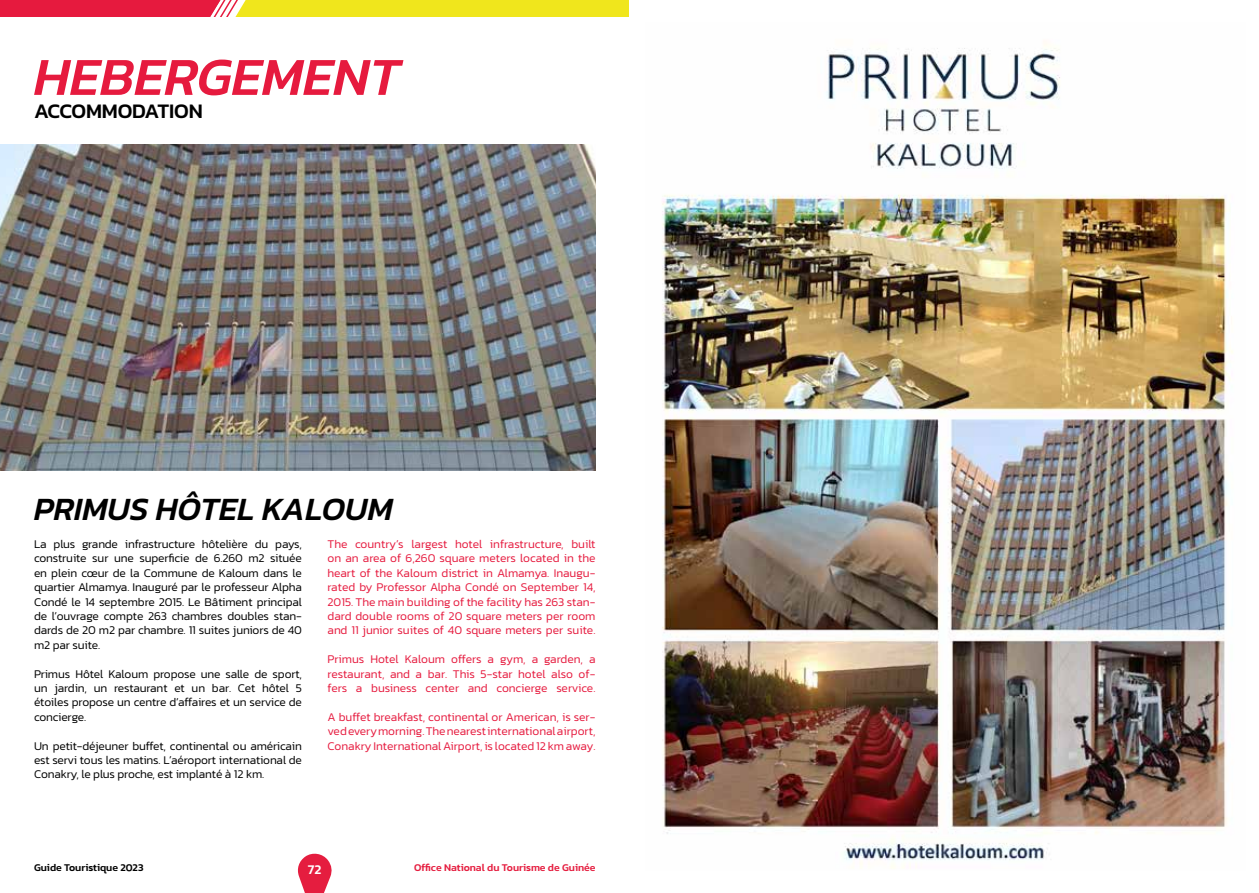
<style>
.page{position:relative;width:1259px;height:893px;background:#fff}
.page>*{position:absolute;margin:0;border:0;box-sizing:border-box;transform-origin:0 0}
.t1{font:italic 500 54px "Kanit";color:#e61a3e}
.t2{font:italic 500 33px "Kanit";color:#000}
.t3{font:500 21px "Kanit";letter-spacing:-.01em;color:#000}
.t4{font:500 13.5px "Kanit";color:#fff}
.t5{font:300 12px/14.4px "Kanit";letter-spacing:-.01em;color:#000;text-align:justify}
.t6{font:300 12px/14.4px "Kanit";color:#e61a3e;text-align:justify}
.t7{font:500 10.5px "Kanit";color:#e51d3f}
.t8{font:500 10.5px "Kanit";color:#000}
</style>
<div class="page">
<svg style="left:297px;top:853px;width:35px;height:40px"></svg>
<svg style="left:0;top:0;width:629px;height:17px;background:#ec9f2f"></svg>
<img style="left:662px;top:43px;width:571px;height:826px">
<img style="left:0;top:145px;width:595px;height:325px">
<h1 class="t1" style="left:34px;top:36px;width:367px">HEBERGEMENT</h1>
<h3 class="t3" style="left:34px;top:95px;width:170px">ACCOMMODATION</h3>
<h2 class="t2" style="left:34px;top:485px;width:360px">PRIMUS HÔTEL KALOUM</h2>
<p class="t5" style="left:34px;top:537px;width:269px">La plus grande infrastructure hôtelière du pays, construite sur une superficie de 6.260 m2 située en plein cœur de la Commune de Kaloum dans le quartier Almamya. Inauguré par le professeur Alpha Condé le 14 septembre 2015. Le Bâtiment principal de l’ouvrage compte 263 chambres doubles stan&shy;dards de 20 m2 par chambre. 11 suites juniors de 40 m2 par suite.</p>
<p class="t5" style="left:34px;top:666px;width:269px">Primus Hôtel Kaloum propose une salle de sport, un jardin, un restaurant et un bar. Cet hôtel 5 étoiles propose un centre d’affaires et un service de concierge.</p>
<p class="t5" style="left:34px;top:738px;width:269px">Un petit-déjeuner buffet, continental ou américain est servi tous les matins. L’aéroport international de Conakry, le plus proche, est implanté à 12 km.</p>
<p class="t6" style="left:327px;top:537px;width:269px">The country’s largest hotel infrastructure, built on an area of 6,260 square meters located in the heart of the Kaloum district in Almamya. Inaugu&shy;rated by Professor Alpha Condé on September 14, 2015. The main building of the facility has 263 stan&shy;dard double rooms of 20 square meters per room and 11 junior suites of 40 square meters per suite.</p>
<p class="t6" style="left:327px;top:652px;width:269px">Primus Hotel Kaloum offers a gym, a garden, a restaurant, and a bar. This 5-star hotel also of&shy;fers a business center and concierge service.</p>
<p class="t6" style="left:327px;top:709px;width:269px">A buffet breakfast, continental or American, is ser&shy;ved every morning. The nearest international airport, Conakry International Airport, is located 12 km away.</p>
<p class="t8" style="left:34px;top:859px;width:111px">Guide Touristique 2023</p>
<p class="t4" style="left:308px;top:859px;width:15px">72</p>
<p class="t7" style="left:414px;top:859px;width:183px">Office National du Tourisme de Guinée</p>
</div>
